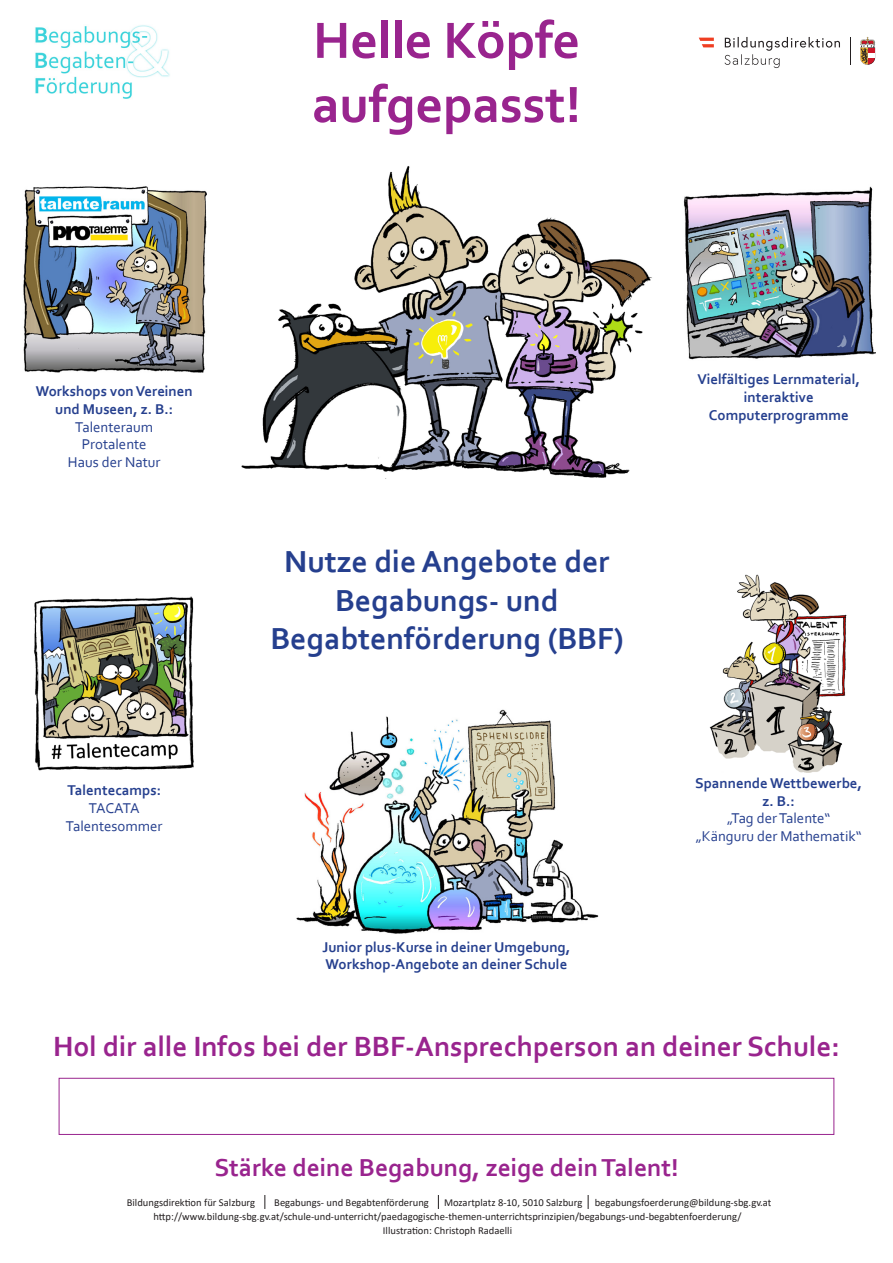
<style>
.page{position:relative;width:893px;height:1263px;background:#fff}
.page>*{position:absolute;margin:0;border:0;box-sizing:border-box;transform-origin:0 0}
.Einf__Abs{font:700 53.4px/64.2px "Corbel";color:#99248e}
.Einf__Abs-2{font:700 31.8px "Corbel";color:#253f8e}
.Einf__Abs-3{font:700 29.1px "Corbel";color:#99248e}
.Einf__Abs-4{font:700 25.65px "Corbel";color:#99248e}
.Einf__Abs-5{font:700 14.85px "Corbel";color:#253f8e}
.Einf__Abs-6{font:14.85px "Corbel";color:#253f8e}
.Einf__Abs-7{font:10.65px "Calibri";color:#231f20}
</style>
<div class="page">
<img style="left:241px;top:166px;width:411px;height:313px">
<img style="left:296px;top:709px;width:303px;height:225px">
<img style="left:23px;top:186px;width:183px;height:186px">
<img style="left:683px;top:186px;width:192px;height:174px">
<img style="left:34px;top:596px;width:160px;height:175px">
<img style="left:709px;top:574px;width:138px;height:198px">
<svg style="left:265px;top:1195px;width:1px;height:14px"></svg>
<svg style="left:438px;top:1195px;width:1px;height:14px"></svg>
<svg style="left:588px;top:1195px;width:1px;height:14px"></svg>
<svg style="left:860px;top:37px;width:15px;height:28px"></svg>
<svg style="left:850px;top:38px;width:1px;height:27px"></svg>
<svg style="left:724px;top:37px;width:116px;height:31px"></svg>
<svg style="left:699px;top:38px;width:15px;height:9px"></svg>
<img style="left:35px;top:25px;width:135px;height:74px">
<div style="left:59px;top:1078px;width:775px;height:57px;border:1px solid #99248e"></div>
<p class="Einf__Abs" style="left:312px;top:7px;width:271px">Helle Köpfe aufgepasst!</p>
<p class="Einf__Abs-5" style="left:36px;top:382px;width:159px">Workshops von Vereinen</p>
<p class="Einf__Abs-5" style="left:55px;top:400px;width:119px">und Museen, z. B.:</p>
<p class="Einf__Abs-6" style="left:75px;top:417px;width:79px">Talenteraum</p>
<p class="Einf__Abs-6" style="left:82px;top:435px;width:66px">Protalente</p>
<p class="Einf__Abs-6" style="left:68px;top:453px;width:94px">Haus der Natur</p>
<p class="Einf__Abs-5" style="left:67px;top:781px;width:95px">Talentecamps:</p>
<p class="Einf__Abs-6" style="left:89px;top:798px;width:52px">TACATA</p>
<p class="Einf__Abs-6" style="left:66px;top:816px;width:98px">Talentesommer</p>
<p class="Einf__Abs-2" style="left:284px;top:542px;width:327px">Nutze die Angebote der</p>
<p class="Einf__Abs-2" style="left:335px;top:580px;width:225px">Begabungs- und</p>
<p class="Einf__Abs-2" style="left:270px;top:618px;width:354px">Begabtenförderung (BBF)</p>
<p class="Einf__Abs-5" style="left:323px;top:937px;width:249px">Junior plus-Kurse in deiner Umgebung,</p>
<p class="Einf__Abs-5" style="left:326px;top:955px;width:243px">Workshop-Angebote an deiner Schule</p>
<p class="Einf__Abs-5" style="left:697px;top:370px;width:164px">Vielfältiges Lernmaterial,</p>
<p class="Einf__Abs-5" style="left:744px;top:388px;width:71px">interaktive</p>
<p class="Einf__Abs-5" style="left:709px;top:406px;width:141px">Computerprogramme</p>
<p class="Einf__Abs-5" style="left:695px;top:773px;width:169px">Spannende Wettbewerbe,</p>
<p class="Einf__Abs-5" style="left:763px;top:791px;width:34px">z. B.:</p>
<p class="Einf__Abs-6" style="left:727px;top:809px;width:104px">„Tag der Talente“</p>
<p class="Einf__Abs-6" style="left:696px;top:827px;width:167px">„Känguru der Mathematik“</p>
<p class="Einf__Abs-3" style="left:53px;top:1028px;width:788px">Hol dir alle Infos bei der BBF-Ansprechperson an deiner Schule:</p>
<p class="Einf__Abs-4" style="left:214px;top:1151px;width:466px">Stärke deine Begabung, zeige dein Talent!</p>
<p class="Einf__Abs-7" style="left:127px;top:1195px;width:130px">Bildungsdirektion für Salzburg</p>
<p class="Einf__Abs-7" style="left:274px;top:1195px;width:156px">Begabungs- und Begabtenförderung</p>
<p class="Einf__Abs-7" style="left:444px;top:1195px;width:140px">Mozartplatz 8-10, 5010 Salzburg</p>
<p class="Einf__Abs-7" style="left:595px;top:1195px;width:178px">begabungsfoerderung@bildung-sbg.gv.at</p>
<p class="Einf__Abs-7" style="left:153px;top:1209px;width:590px">http://www.bildung-sbg.gv.at/schule-und-unterricht/paedagogische-themen-unterrichtsprinzipien/begabungs-und-begabtenfoerderung/</p>
<p class="Einf__Abs-7" style="left:383px;top:1223px;width:131px">Illustration: Christoph Radaelli</p>
</div>
